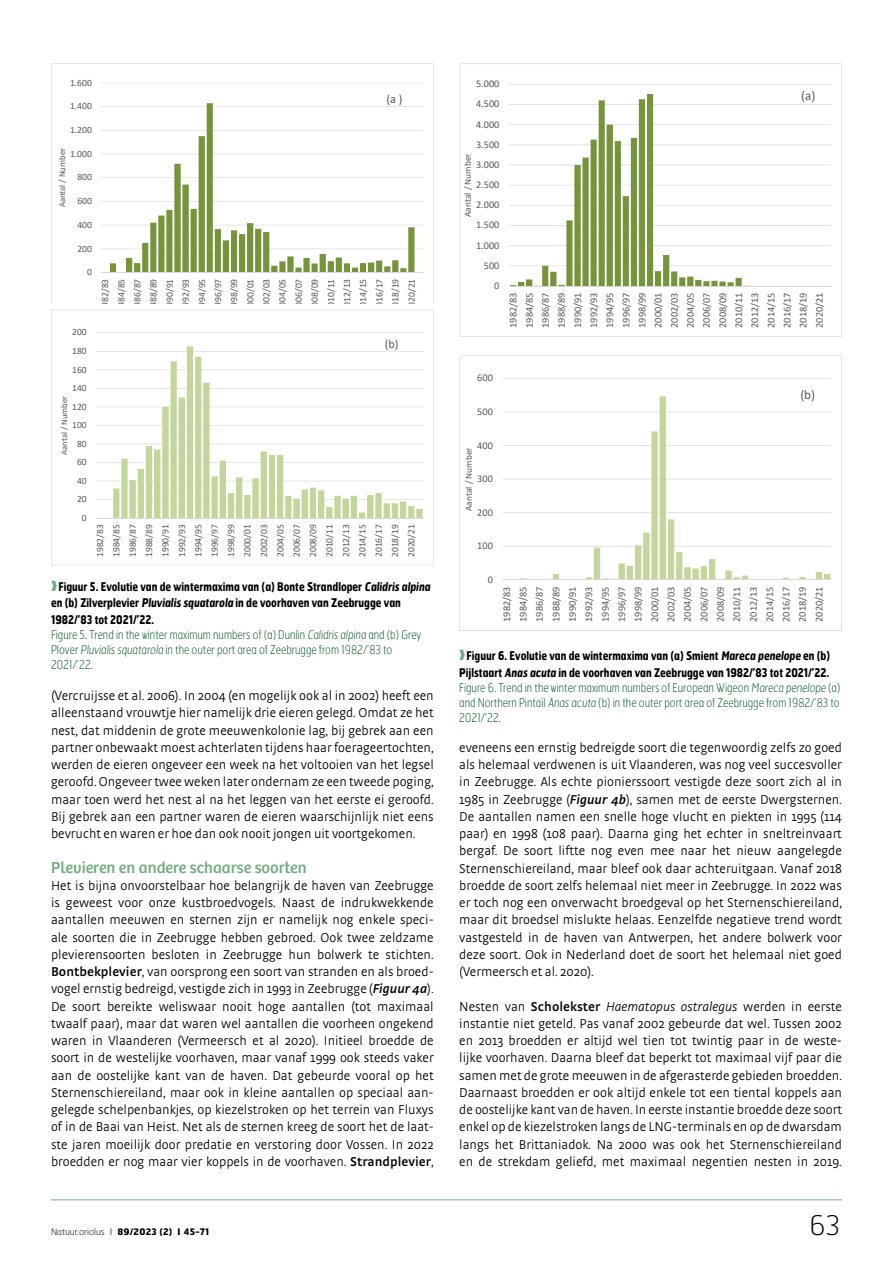
<style>
.page{position:relative;width:893px;height:1263px;background:#fff}
.page>*{position:absolute;margin:0;border:0;box-sizing:border-box;transform-origin:0 0}
.t1{font:100 27px "Hermes FB";color:#000}
.t2{font:16.5px "Bree";color:#75aa84}
.t3{font:300 13.5px/17.2px "Strada OT";color:#000;text-align:justify}
.t4{font:13.05px "Calibri";color:#595959}
.t5{font:12.3px "Calibri";color:#595959}
.t6{font:12.15px "Calibri";color:#595959}
.t7{font:100 12px/15px "Hermes FB";color:#005321;scale:.85 1}
.t8{font:700 12px/16.5px "Hermes FB";color:#000;scale:.8 1}
.t9{font:10.2px/16px "Calibri";color:#595959;text-align:justify}
.t10{font:9.6px/16.4px "Calibri";color:#595959;text-align:justify}
.t11{font:9.3px "Calibri";color:#595959}
.t12{font:700 9px "Hermes FB";letter-spacing:.025em;color:#000}
.t13{font:8.7px "Calibri";color:#595959}
.s1{color:#75aa84}
.s2{font-weight:600}
.s3{font-weight:600;font-style:italic}
.s4{font-weight:100}
.s5{font-style:italic}
</style>
<div class="page">
<svg style="left:51px;top:310px;width:383px;height:255px"></svg>
<svg style="left:460px;top:63px;width:382px;height:274px"></svg>
<svg style="left:459px;top:355px;width:383px;height:276px"></svg>
<svg style="left:51px;top:63px;width:383px;height:240px"></svg>
<hr style="left:51px;top:1199px;width:791px;height:1px;background:#75aa84">
<p class="t10" style="left:70px;top:74px;width:23px">1.600</p>
<p class="t10" style="left:70px;top:98px;width:23px">1.400</p>
<p class="t10" style="left:70px;top:121px;width:23px">1.200</p>
<p class="t13" style="left:56px;top:207px;width:61px;rotate:-90deg">Aantal / Number</p>
<p class="t10" style="left:70px;top:145px;width:23px">1.000</p>
<p class="t10" style="left:77px;top:169px;width:16px">800</p>
<p class="t10" style="left:77px;top:193px;width:16px">600</p>
<p class="t10" style="left:77px;top:216px;width:16px">400</p>
<p class="t10" style="left:77px;top:240px;width:16px">200</p>
<p class="t10" style="left:87px;top:264px;width:6px">0</p>
<p class="t10" style="left:72px;top:324px;width:16px">200</p>
<p class="t10" style="left:72px;top:342px;width:16px">180</p>
<p class="t10" style="left:72px;top:361px;width:16px">160</p>
<p class="t10" style="left:72px;top:379px;width:16px">140</p>
<p class="t13" style="left:58px;top:455px;width:61px;rotate:-90deg">Aantal / Number</p>
<p class="t10" style="left:72px;top:398px;width:16px">120</p>
<p class="t10" style="left:72px;top:417px;width:16px">100</p>
<p class="t10" style="left:77px;top:435px;width:11px">80</p>
<p class="t10" style="left:77px;top:454px;width:11px">60</p>
<p class="t10" style="left:77px;top:472px;width:11px">40</p>
<p class="t10" style="left:77px;top:491px;width:11px">20</p>
<p class="t10" style="left:82px;top:509px;width:6px">0</p>
<p class="t5" style="left:386px;top:91px;width:17px">(a)</p>
<p class="t10" style="left:97px;top:312px;width:34px;rotate:-90deg">1982/83<br>1984/85<br>1986/87<br>1988/89<br>1990/91<br>1992/93<br>1994/95<br>1996/97<br>1998/99<br>2000/01<br>2002/03<br>2004/05<br>2006/07<br>2008/09<br>2010/11<br>2012/13<br>2014/15<br>2016/17<br>2018/19<br>2020/21</p>
<p class="t6" style="left:385px;top:336px;width:15px">(b)</p>
<p class="t10" style="left:92px;top:557px;width:34px;rotate:-90deg">1982/83<br>1984/85<br>1986/87<br>1988/89<br>1990/91<br>1992/93<br>1994/95<br>1996/97<br>1998/99<br>2000/01<br>2002/03<br>2004/05<br>2006/07<br>2008/09<br>2010/11<br>2012/13<br>2014/15<br>2016/17<br>2018/19<br>2020/21</p>
<p class="t8" style="left:51px;top:577px;width:478px"><span class="s1">❱</span> Figuur 5. Evolutie van de wintermaxima van (a) Bonte Strandloper Calidris alpina en (b) Zilverplevier Pluvialis squatarola in de voorhaven van Zeebrugge van<br>1982/’83 tot 2021/’22.</p>
<p class="t7" style="left:51px;top:626px;width:437px">Figure 5. Trend in the winter maximum numbers of (a) Dunlin Calidris alpina and (b) Grey<br>Plover Pluvialis squatarola in the outer port area of Zeebrugge from 1982/’83 to<br>2021/’22.</p>
<p class="t3" style="left:51px;top:687px;width:384px">(Vercruijsse et al. 2006). In 2004 (en mogelijk ook al in 2002) heeft een alleenstaand vrouwtje hier namelijk drie eieren gelegd. Omdat ze het nest, dat middenin de grote meeuwenkolonie lag, bij gebrek aan een partner onbewaakt moest achterlaten tijdens haar foerageertochten, werden de eieren ongeveer een week na het voltooien van het legsel geroofd. Ongeveer twee weken later ondernam ze een tweede poging, maar toen werd het nest al na het leggen van het eerste ei geroofd.<br>Bij gebrek aan een partner waren de eieren waarschijnlijk niet eens bevrucht en waren er hoe dan ook nooit jongen uit voortgekomen.</p>
<p class="t2" style="left:51px;top:857px;width:257px">Plevieren en andere schaarse soorten</p>
<p class="t3" style="left:51px;top:877px;width:384px">Het is bijna onvoorstelbaar hoe belangrijk de haven van Zeebrugge is geweest voor onze kustbroedvogels. Naast de indrukwekkende aantallen meeuwen en sternen zijn er namelijk nog enkele speci&shy;ale soorten die in Zeebrugge hebben gebroed. Ook twee zeldzame plevierensoorten besloten in Zeebrugge hun bolwerk te stichten.<br><span class="s2">Bontbekplevier</span>, van oorsprong een soort van stranden en als broed&shy;vogel ernstig bedreigd, vestigde zich in 1993 in Zeebrugge (<span class="s3">Figuur 4a</span>).<br>De soort bereikte weliswaar nooit hoge aantallen (tot maximaal twaalf paar), maar dat waren wel aantallen die voorheen ongekend waren in Vlaanderen (Vermeersch et al 2020). Initieel broedde de soort in de westelijke voorhaven, maar vanaf 1999 ook steeds vaker aan de oostelijke kant van de haven. Dat gebeurde vooral op het Sternenschiereiland, maar ook in kleine aantallen op speciaal aan&shy;gelegde schelpenbankjes, op kiezelstroken op het terrein van Fluxys of in de Baai van Heist. Net als de sternen kreeg de soort het de laat&shy;ste jaren moeilijk door predatie en verstoring door Vossen. In 2022 broedden er nog maar vier koppels in de voorhaven. <span class="s2">Strandplevier</span>,</p>
<p class="t12" style="left:51px;top:1225px;width:160px"><span class="s4">Natuur.oriolus</span> <span class="s1">I</span> 89/2023 (2) I 45-71</p>
<p class="t9" style="left:476px;top:76px;width:25px">5.000</p>
<p class="t9" style="left:476px;top:96px;width:25px">4.500</p>
<p class="t9" style="left:476px;top:116px;width:25px">4.000</p>
<p class="t9" style="left:476px;top:136px;width:25px">3.500</p>
<p class="t11" style="left:461px;top:217px;width:65px;rotate:-90deg">Aantal / Number</p>
<p class="t9" style="left:476px;top:156px;width:25px">3.000</p>
<p class="t9" style="left:476px;top:176px;width:25px">2.500</p>
<p class="t9" style="left:476px;top:197px;width:25px">2.000</p>
<p class="t9" style="left:476px;top:217px;width:25px">1.500</p>
<p class="t9" style="left:476px;top:237px;width:25px">1.000</p>
<p class="t9" style="left:484px;top:257px;width:17px">500</p>
<p class="t9" style="left:494px;top:277px;width:7px">0</p>
<p class="t4" style="left:801px;top:86px;width:16px">(a)</p>
<p class="t9" style="left:505px;top:328px;width:37px;rotate:-90deg">1982/83<br>1984/85<br>1986/87<br>1988/89<br>1990/91<br>1992/93<br>1994/95<br>1996/97<br>1998/99<br>2000/01<br>2002/03<br>2004/05<br>2006/07<br>2008/09<br>2010/11<br>2012/13<br>2014/15<br>2016/17<br>2018/19<br>2020/21</p>
<p class="t9" style="left:477px;top:370px;width:17px">600</p>
<p class="t9" style="left:477px;top:403px;width:17px">500</p>
<p class="t9" style="left:477px;top:437px;width:17px">400</p>
<p class="t11" style="left:462px;top:511px;width:65px;rotate:-90deg">Aantal / Number</p>
<p class="t9" style="left:477px;top:470px;width:17px">300</p>
<p class="t9" style="left:477px;top:504px;width:17px">200</p>
<p class="t9" style="left:477px;top:538px;width:17px">100</p>
<p class="t9" style="left:488px;top:571px;width:7px">0</p>
<p class="t4" style="left:800px;top:386px;width:16px">(b)</p>
<p class="t9" style="left:498px;top:622px;width:37px;line-height:16.5px;rotate:-90deg">1982/83<br>1984/85<br>1986/87<br>1988/89<br>1990/91<br>1992/93<br>1994/95<br>1996/97<br>1998/99<br>2000/01<br>2002/03<br>2004/05<br>2006/07<br>2008/09<br>2010/11<br>2012/13<br>2014/15<br>2016/17<br>2018/19<br>2020/21</p>
<p class="t8" style="left:459px;top:647px;width:465px"><span class="s1">❱</span> Figuur 6. Evolutie van de wintermaxima van (a) Smient Mareca penelope en (b)<br>Pijlstaart Anas acuta in de voorhaven van Zeebrugge van 1982/’83 tot 2021/’22.</p>
<p class="t7" style="left:459px;top:679px;width:450px;text-align:justify">Figure 6. Trend in the winter maximum numbers of European Wigeon Mareca penelope (a) and Northern Pintail Anas acuta (b) in the outer port area of Zeebrugge from 1982/’83 to 2021/’22.</p>
<p class="t3" style="left:459px;top:739px;width:384px">eveneens een ernstig bedreigde soort die tegenwoordig zelfs zo goed als helemaal verdwenen is uit Vlaanderen, was nog veel succesvoller in Zeebrugge. Als echte pionierssoort vestigde deze soort zich al in 1985 in Zeebrugge (<span class="s3">Figuur 4b</span>), samen met de eerste Dwergsternen.<br>De aantallen namen een snelle hoge vlucht en piekten in 1995 (114 paar) en 1998 (108 paar). Daarna ging het echter in sneltreinvaart bergaf. De soort liftte nog even mee naar het nieuw aangelegde Sternenschiereiland, maar bleef ook daar achteruitgaan. Vanaf 2018 broedde de soort zelfs helemaal niet meer in Zeebrugge. In 2022 was er toch nog een onverwacht broedgeval op het Sternenschiereiland, maar dit broedsel mislukte helaas. Eenzelfde negatieve trend wordt vastgesteld in de haven van Antwerpen, het andere bolwerk voor deze soort. Ook in Nederland doet de soort het helemaal niet goed (Vermeersch et al. 2020).</p>
<p class="t3" style="left:459px;top:998px;width:384px">Nesten van <span class="s2">Scholekster</span> <span class="s5">Haematopus ostralegus</span> werden in eerste instantie niet geteld. Pas vanaf 2002 gebeurde dat wel. Tussen 2002 en 2013 broedden er altijd wel tien tot twintig paar in de weste&shy;lijke voorhaven. Daarna bleef dat beperkt tot maximaal vijf paar die samen met de grote meeuwen in de afgerasterde gebieden broedden.<br>Daarnaast broedden er ook altijd enkele tot een tiental koppels aan de oostelijke kant van de haven. In eerste instantie broedde deze soort enkel op de kiezelstroken langs de LNG-terminals en op de dwarsdam langs het Brittaniadok. Na 2000 was ook het Sternenschiereiland en de strekdam geliefd, met maximaal negentien nesten in 2019.</p>
<h1 class="t1" style="left:809px;top:1208px;width:32px">63</h1>
</div>
